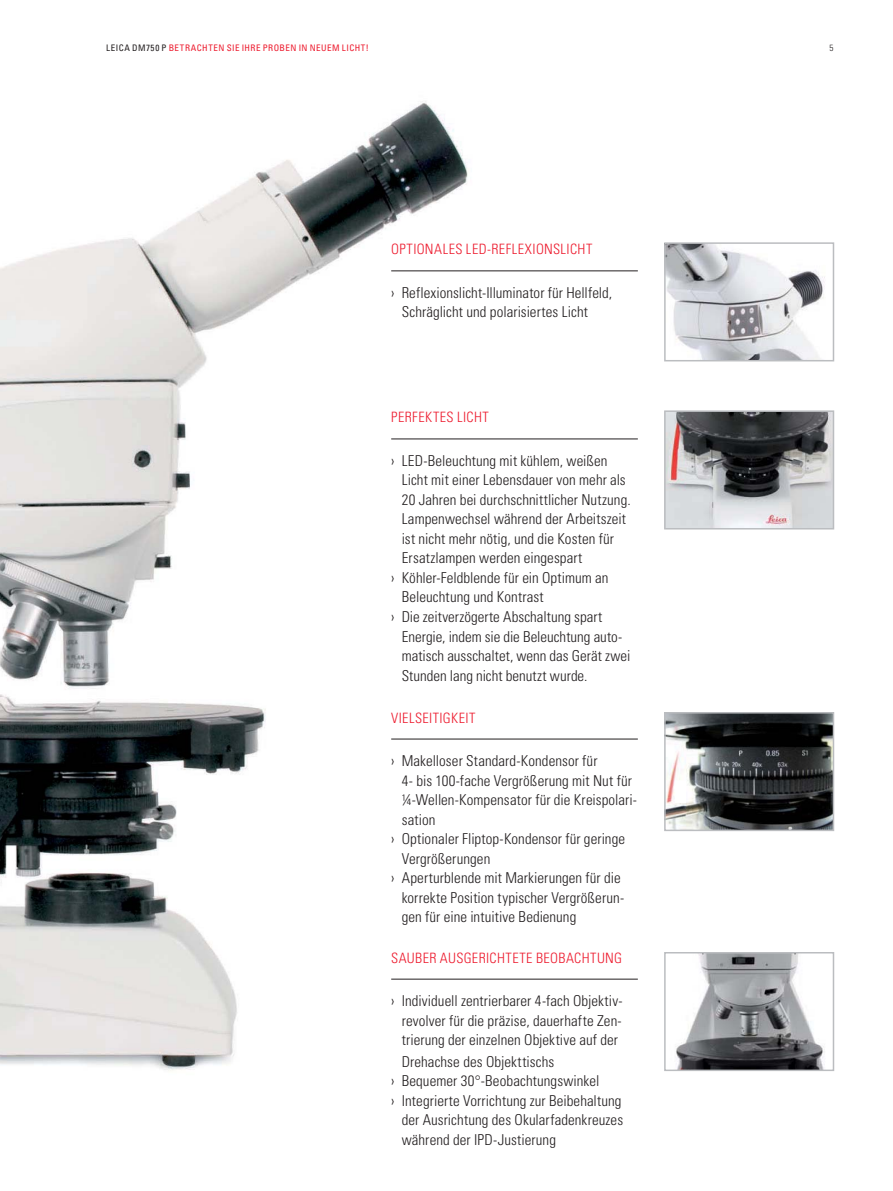
<style>
.page{position:relative;width:893px;height:1191px;background:#fff}
.page>*{position:absolute;margin:0;border:0;box-sizing:border-box;transform-origin:0 0}
.t1{font:300 condensed 15px/19.5px "Univers LT Std";letter-spacing:.005em;color:#231f20}
.t2{font:300 condensed 14.25px "Univers LT Std";letter-spacing:.025em;color:#ed1b2e}
.t3{font:condensed 9px "Univers LT Std";letter-spacing:.055em;color:#ed1b2e}
.t4{font:300 condensed 9px "Univers LT Std";color:#231f20}
.s1{color:#231f20}
</style>
<div class="page">
<img style="left:0;top:101px;width:586px;height:970px">
<hr style="left:391px;top:270px;width:247px;height:1px;background:#231f20">
<hr style="left:391px;top:738px;width:247px;height:1px;background:#231f20">
<hr style="left:391px;top:438px;width:247px;height:1px;background:#231f20">
<hr style="left:391px;top:978px;width:247px;height:1px;background:#231f20">
<img style="left:667px;top:245px;width:158px;height:113px">
<div style="left:664px;top:242px;width:170px;height:119px;border:2px solid #bbbdc0"></div>
<img style="left:667px;top:413px;width:164px;height:113px">
<div style="left:664px;top:410px;width:170px;height:119px;border:2px solid #bbbdc0"></div>
<img style="left:667px;top:715px;width:164px;height:113px">
<div style="left:664px;top:712px;width:170px;height:119px;border:2px solid #bbbdc0"></div>
<img style="left:676px;top:955px;width:149px;height:113px">
<div style="left:664px;top:952px;width:170px;height:119px;border:2px solid #bbbdc0"></div>
<p class="t3" style="left:106px;top:44px;width:264px"><span class="s1">LEICA DM750 P</span> BETRACHTEN SIE IHRE PROBEN IN NEUEM LICHT!</p>
<p class="t4" style="left:829px;top:44px;width:5px">5</p>
<p class="t2" style="left:391px;top:243px;width:203px">OPTIONALES LED-REFLEXIONSLICHT</p>
<p class="t1" style="left:402px;top:284px;width:212px;text-indent:-10px">› Reflexionslicht-Illuminator für Hellfeld,<br>Schräglicht und polarisiertes Licht</p>
<p class="t2" style="left:391px;top:411px;width:99px">PERFEKTES LICHT</p>
<p class="t1" style="left:391px;top:452px;width:218px">› LED-Beleuchtung mit kühlem, weißen</p>
<p class="t1" style="left:402px;top:471px;width:226px">Licht mit einer Lebensdauer von mehr als</p>
<p class="t1" style="left:402px;top:491px;width:231px">20 Jahren bei durchschnittlicher Nutzung.</p>
<p class="t1" style="left:402px;top:510px;width:226px">Lampenwechsel während der Arbeitszeit</p>
<p class="t1" style="left:402px;top:530px;width:214px">ist nicht mehr nötig, und die Kosten für</p>
<p class="t1" style="left:402px;top:549px;width:182px">Ersatzlampen werden eingespart</p>
<p class="t1" style="left:391px;top:569px;width:219px">› Köhler-Feldblende für ein Optimum an</p>
<p class="t1" style="left:402px;top:588px;width:144px">Beleuchtung und Kontrast</p>
<p class="t1" style="left:391px;top:608px;width:213px">› Die zeitverzögerte Abschaltung spart</p>
<p class="t1" style="left:402px;top:627px;width:222px">Energie, indem sie die Beleuchtung auto-</p>
<p class="t1" style="left:402px;top:647px;width:230px">matisch ausschaltet, wenn das Gerät zwei</p>
<p class="t1" style="left:402px;top:666px;width:187px">Stunden lang nicht benutzt wurde.</p>
<p class="t2" style="left:391px;top:711px;width:86px">VIELSEITIGKEIT</p>
<p class="t1" style="left:391px;top:752px;width:208px">› Makelloser Standard- Kondensor für</p>
<p class="t1" style="left:402px;top:771px;width:232px">4- bis 100-fache Vergrößerung mit Nut für</p>
<p class="t1" style="left:402px;top:791px;width:237px">¼-Wellen-Kompensator für die Kreispolari-</p>
<p class="t1" style="left:402px;top:810px;width:35px">sation</p>
<p class="t1" style="left:391px;top:830px;width:235px">› Optionaler Fliptop-Kondensor für geringe</p>
<p class="t1" style="left:402px;top:849px;width:90px">Vergrößerungen</p>
<p class="t1" style="left:391px;top:869px;width:231px">› Aperturblende mit Markierungen für die</p>
<p class="t1" style="left:402px;top:888px;width:224px">korrekte Position typischer Vergrößerun-</p>
<p class="t1" style="left:402px;top:908px;width:176px">gen für eine intuitive Bedienung</p>
<p class="t2" style="left:391px;top:951px;width:232px">SAUBER AUSGERICHTETE BEOBACHTUNG</p>
<p class="t1" style="left:402px;top:992px;width:222px;text-align:justify;text-indent:-10px">› Individuell zentrierbarer 4-fach Objektiv&shy;revolver für die präzise, dauerhafte Zen&shy;trierung der einzelnen Objektive auf der</p>
<p class="t1" style="left:402px;top:1052px;width:154px">Drehachse des Objekttischs</p>
<p class="t1" style="left:391px;top:1072px;width:210px">› Bequemer 30°-Beobachtungswinkel</p>
<p class="t1" style="left:391px;top:1091px;width:232px">› Integrierte Vorrichtung zur Beibehaltung</p>
<p class="t1" style="left:402px;top:1111px;width:223px">der Ausrichtung des Okularfadenkreuzes</p>
<p class="t1" style="left:402px;top:1130px;width:156px">während der IPD-Justierung</p>
</div>
